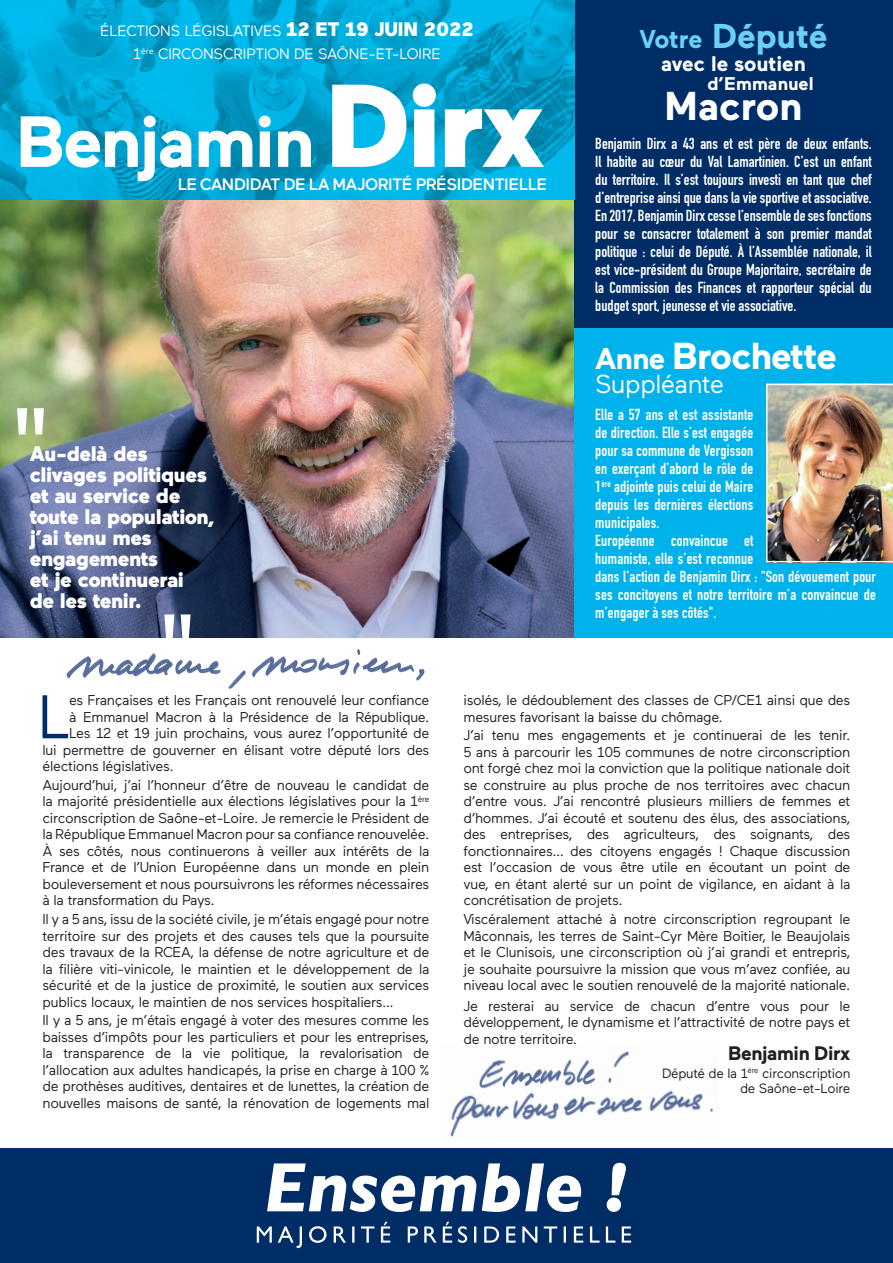
<style>
.page{position:relative;width:893px;height:1263px;background:#fff}
.page>*{position:absolute;margin:0;border:0;box-sizing:border-box;transform-origin:0 0}
.t1{font:700 72px "Maax";letter-spacing:-.03em;color:#fff}
.t2{font:61.35px "Maax";color:#002d66}
.t3{font:700 40.2px "Maax";color:#fff}
.t4{font:700 37.5px "Maax";letter-spacing:-.025em;color:#fff}
.t5{font:700 34.35px "Maax";color:#6bcff6}
.t6{font:25.95px "Maax";letter-spacing:-.025em;color:#fff}
.t7{font:900 21px/21px "Maax";letter-spacing:-.02em;color:#fff}
.t8{font:700 21px "Maax";color:#fff}
.t9{font:700 19.5px "Maax";letter-spacing:-.025em;color:#231f20}
.t10{font:700 18.3px "Maax";color:#fff}
.t11{font:500 16.5px "Maax";letter-spacing:-.03em;color:#fff}
.t12{font:15.75px/18px "DIN Engschrift Std";letter-spacing:.01em;color:#fff}
.t13{font:15px/22.5px "Maax";letter-spacing:-.01em;color:#fff;text-align:center}
.t14{font:14.25px/16.5px "Maax";letter-spacing:-.025em;color:#231f20;text-align:justify}
.t15{font:13.5px/15px "Maax";letter-spacing:-.025em;color:#231f20;text-align:right}
.s1{font-weight:900;font-size:19.5px}
.s2{font-weight:900;font-size:117.15px}
.s3{font-size:25.65px}
.s4{font-size:30px}
</style>
<div class="page">
<img style="left:0;top:200px;width:574px;height:438px">
<img style="left:66px;top:649px;width:359px;height:40px">
<div style="left:0;top:1148px;width:893px;height:115px;background:#002d66"></div>
<svg style="left:267px;top:1163px;width:359px;height:49px"></svg>
<svg style="left:257px;top:1222px;width:374px;height:26px"></svg>
<img style="left:450px;top:1051px;width:264px;height:86px">
<div style="left:574px;top:327px;width:319px;height:311px;background:#00b2eb"></div>
<div style="left:574px;top:0;width:319px;height:328px;background:#002d66"></div>
<img style="left:0;top:0;width:574px;height:200px">
<img style="left:766px;top:384px;width:127px;height:178px">
<svg style="left:17px;top:408px;width:27px;height:26px"></svg>
<svg style="left:164px;top:614px;width:27px;height:24px"></svg>
<p class="t13" style="left:100px;top:20px;width:375px">ÉLECTIONS LÉGISLATIVES <span class="s1">12 ET 19 JUIN 2022<br></span>1<sup>ère</sup> CIRCONSCRIPTION DE SAÔNE-ET-LOIRE</p>
<h1 class="t1" style="left:16px;top:103px;width:531px">Benjamin <span class="s2">Dirx</span></h1>
<p class="t11" style="left:178px;top:176px;width:371px">LE CANDIDAT DE LA MAJORITÉ PRÉSIDENTIELLE</p>
<h3 class="t7" style="left:30px;top:443px;width:186px">Au-delà des clivages politiques et au service de toute la population, j’ai tenu mes engagements<br>et je continuerai<br>de les tenir.</h3>
<h3 class="t5" style="left:639px;top:17px;width:190px"><span class="s3">Votre</span> Député</h3>
<h3 class="t8" style="left:661px;top:52px;width:146px">avec le soutien</h3>
<p class="t10" style="left:707px;top:73px;width:108px">d’Emmanuel</p>
<h3 class="t3" style="left:665px;top:84px;width:139px">Macron</h3>
<p class="t12" style="left:595px;top:134px;width:278px;text-align:justify">Benjamin Dirx a 43 ans et est père de deux enfants.<br>Il habite au cœur du Val Lamartinien. C’est un enfant du territoire. Il s’est toujours investi en tant que chef d’entreprise ainsi que dans la vie sportive et associative.<br>En 2017, Benjamin Dirx cesse l’ensemble de ses fonctions pour se consacrer totalement à son premier mandat politique : celui de Député. À l’Assemblée nationale, il est vice-président du Groupe Majoritaire, secrétaire de la Commission des Finances et rapporteur spécial du budget sport, jeunesse et vie associative.</p>
<h3 class="t4" style="left:595px;top:336px;width:243px"><span class="s4">Anne</span> Brochette</h3>
<h3 class="t6" style="left:595px;top:370px;width:131px">Suppléante</h3>
<p class="t12" style="left:595px;top:405px;width:282px">Elle a 57 ans et est assistante<br>de direction. Elle s’est engagée<br>pour sa commune de Vergisson<br>en exerçant d’abord le rôle de<br>1<sup>ère</sup> adjointe puis celui de Maire<br>depuis les dernières élections<br>municipales.<br>Européenne convaincue et<br>humaniste, elle s’est reconnue<br>dans l’action de Benjamin Dirx : "Son dévouement pour ses concitoyens et notre territoire m’a convaincue de m’engager à ses côtés".</p>
<h2 class="t2" style="left:38px;top:684px;width:34px">L</h2>
<p class="t14" style="left:69px;top:692px;width:362px">es Françaises et les Français ont renouvelé leur confiance</p>
<p class="t14" style="left:69px;top:709px;width:362px">à Emmanuel Macron à la Présidence de la République.</p>
<p class="t14" style="left:69px;top:725px;width:362px">Les 12 et 19 juin prochains, vous aurez l’opportunité de</p>
<p class="t14" style="left:43px;top:742px;width:388px">lui permettre de gouverner en élisant votre député lors des</p>
<p class="t14" style="left:43px;top:758px;width:133px">élections législatives.</p>
<p class="t14" style="left:43px;top:777px;width:388px">Aujourd’hui, j’ai l’honneur d’être de nouveau le candidat de la majorité présidentielle aux élections législatives pour la 1<sup>ère </sup>circonscription de Saône-et-Loire. Je remercie le Président de la République Emmanuel Macron pour sa confiance renouvelée.<br>À ses côtés, nous continuerons à veiller aux intérêts de la France et de l’Union Européenne dans un monde en plein bouleversement et nous poursuivrons les réformes nécessaires à la transformation du Pays.</p>
<p class="t14" style="left:43px;top:911px;width:389px">Il y a 5 ans, issu de la société civile, je m’étais engagé pour notre territoire sur des projets et des causes tels que la poursuite des travaux de la RCEA, la défense de notre agriculture et de la filière viti-vinicole, le maintien et le développement de la sécurité et de la justice de proximité, le soutien aux services publics locaux, le maintien de nos services hospitaliers…</p>
<p class="t14" style="left:43px;top:1012px;width:388px">Il y a 5 ans, je m’étais engagé à voter des mesures comme les baisses d’impôts pour les particuliers et pour les entreprises, la transparence de la vie politique, la revalorisation de l’allocation aux adultes handicapés, la prise en charge à 100 % de prothèses auditives, dentaires et de lunettes, la création de nouvelles maisons de santé, la rénovation de logements mal</p>
<p class="t14" style="left:463px;top:692px;width:388px">isolés, le dédoublement des classes de CP/CE1 ainsi que des mesures favorisant la baisse du chômage.</p>
<p class="t14" style="left:463px;top:727px;width:388px">J’ai tenu mes engagements et je continuerai de les tenir.<br>5 ans à parcourir les 105 communes de notre circonscription ont forgé chez moi la conviction que la politique nationale doit se construire au plus proche de nos territoires avec chacun d’entre vous. J’ai rencontré plusieurs milliers de femmes et d’hommes. J’ai écouté et soutenu des élus, des associations, des entreprises, des agriculteurs, des soignants, des fonctionnaires… des citoyens engagés ! Chaque discussion est l’occasion de vous être utile en écoutant un point de vue, en étant alerté sur un point de vigilance, en aidant à la concrétisation de projets.</p>
<p class="t14" style="left:463px;top:911px;width:388px">Viscéralement attaché à notre circonscription regroupant le Mâconnais, les terres de Saint-Cyr Mère Boitier, le Beaujolais et le Clunisois, une circonscription où j’ai grandi et entrepris, je souhaite poursuivre la mission que vous m’avez confiée, au niveau local avec le soutien renouvelé de la majorité nationale.</p>
<p class="t14" style="left:463px;top:998px;width:388px">Je resterai au service de chacun d’entre vous pour le développement, le dynamisme et l’attractivité de notre pays et de notre territoire.</p>
<h3 class="t9" style="left:728px;top:1042px;width:124px">Benjamin Dirx</h3>
<p class="t15" style="left:662px;top:1065px;width:190px">Député de la 1<sup>ère</sup> circonscription de Saône-et-Loire</p>
</div>
